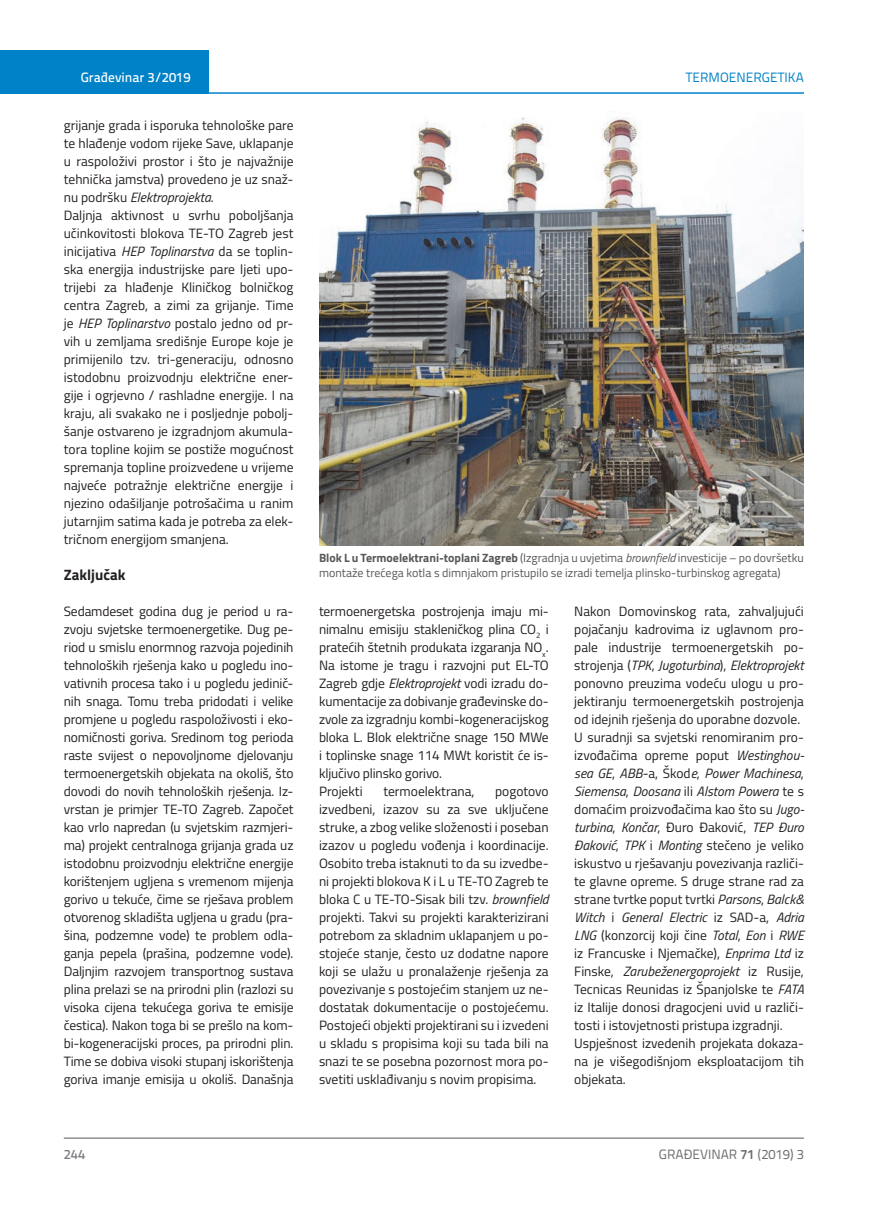
<style>
.page{position:relative;width:872px;height:1212px;background:#fff}
.page>*{position:absolute;margin:0;border:0;box-sizing:border-box;transform-origin:0 0}
.t1{font:700 15px "Titillium";color:#231f20}
.t2{font:13.5px/18px "Titillium";color:#231f20}
.t3{font:13.5px "Titillium Text 22 L";color:#6c6d70}
.t4{font:500 13.5px "Titillium Text 22 L";color:#fff}
.t5{font:13.5px "Titillium Text 22 L";color:#0082c8}
.t6{font:500 13.5px "Titillium Text 22 L";color:#787a7d}
.t7{font:12px/15px "Titillium";color:#57585a}
.s1{font-style:italic}
.s2{font-weight:700}
</style>
<div class="page">
<div style="left:0;top:50px;width:208px;height:44px;background:#0082c8"></div>
<hr style="left:0;top:92px;width:804px;height:2px;background:#0082c8">
<hr style="left:64px;top:1138px;width:740px;height:1px;background:#57585a">
<img style="left:319px;top:117px;width:485px;height:428px">
<p class="t4" style="left:81px;top:67px;width:111px">Građevinar 3/2019</p>
<p class="t5" style="left:686px;top:68px;width:119px">TERMOENERGETIKA</p>
<p class="t2" style="left:64px;top:115px;width:231px">grijanje grada i isporuka tehnološke pare te hlađenje vodom rijeke Save, uklapanje u raspoloživi prostor i što je najvažnije tehnička jamstva) provedeno je uz snaž&shy;nu podršku <span class="s1">Elektroprojekta</span>.<br>Daljnja aktivnost u svrhu poboljšanja učinkovitosti blokova TE-TO Zagreb jest inicijativa <span class="s1">HEP Toplinarstva</span> da se toplin&shy;ska energija industrijske pare ljeti upo&shy;trijebi za hlađenje Kliničkog bolničkog centra Zagreb, a zimi za grijanje. Time je <span class="s1">HEP Toplinarstvo</span> postalo jedno od pr&shy;vih u zemljama središnje Europe koje je primijenilo tzv. tri-generaciju, odnosno istodobnu proizvodnju električne ener&shy;gije i ogrjevno / rashladne energije. I na kraju, ali svakako ne i posljednje pobolj&shy;šanje ostvareno je izgradnjom akumula&shy;tora topline kojim se postiže mogućnost spremanja topline proizvedene u vrijeme najveće potražnje električne energije i njezino odašiljanje potrošačima u ranim jutarnjim satima kada je potreba za elek&shy;tričnom energijom smanjena.</p>
<p class="t1" style="left:64px;top:563px;width:63px">Zaključak</p>
<p class="t2" style="left:64px;top:602px;width:231px;text-align:justify">Sedamdeset godina dug je period u ra&shy;zvoju svjetske termoenergetike. Dug pe&shy;riod u smislu enormnog razvoja pojedinih tehnoloških rješenja kako u pogledu ino&shy;vativnih procesa tako i u pogledu jedinič&shy;nih snaga. Tomu treba pridodati i velike promjene u pogledu raspoloživosti i eko&shy;nomičnosti goriva. Sredinom tog perioda raste svijest o nepovoljnome djelovanju termoenergetskih objekata na okoliš, što dovodi do novih tehnoloških rješenja. Iz&shy;vrstan je primjer TE-TO Zagreb. Započet kao vrlo napredan (u svjetskim razmjeri&shy;ma) projekt centralnoga grijanja grada uz istodobnu proizvodnju električne energije korištenjem ugljena s vremenom mijenja gorivo u tekuće, čime se rješava problem otvorenog skladišta ugljena u gradu (pra&shy;šina, podzemne vode) te problem odla&shy;ganja pepela (prašina, podzemne vode).<br>Daljnjim razvojem transportnog sustava plina prelazi se na prirodni plin (razlozi su visoka cijena tekućega goriva te emisije čestica). Nakon toga bi se prešlo na kom&shy;bi-kogeneracijski proces, pa prirodni plin.<br>Time se dobiva visoki stupanj iskorištenja goriva imanje emisija u okoliš. Današnja</p>
<p class="t2" style="left:319px;top:601px;width:231px">termoenergetska postrojenja imaju mi&shy;nimalnu emisiju stakleničkog plina CO<sub>2</sub> i pratećih štetnih produkata izgaranja NO<sub>x</sub>.<br>Na istome je tragu i razvojni put EL-TO Zagreb gdje <span class="s1">Elektroprojekt</span> vodi izradu do&shy;kumentacije za dobivanje građevinske do&shy;zvole za izgradnju kombi-kogeneracijskog bloka L. Blok električne snage 150 MWe i toplinske snage 114 MWt koristit će is&shy;ključivo plinsko gorivo.<br>Projekti</p>
<p class="t7" style="left:319px;top:550px;width:486px"><span class="s2">Blok L u Termoelektrani-toplani Zagreb</span> (Izgradnja u uvjetima <span class="s1">brownfield</span> investicije – po dovršetku montaže trećega kotla s dimnjakom pristupilo se izradi temelja plinsko-turbinskog agregata)</p>
<p class="t2" style="left:574px;top:601px;width:231px">Nakon Domovinskog rata, zahvaljujući pojačanju kadrovima iz uglavnom pro&shy;pale industrije termoenergetskih po&shy;strojenja (<span class="s1">TPK</span>, <span class="s1">Jugoturbina</span>), <span class="s1">Elektroprojekt </span>ponovno preuzima vodeću ulogu u pro&shy;jektiranju termoenergetskih postrojenja od idejnih rješenja do uporabne dozvole.<br>U suradnji sa svjetski renomiranim pro&shy;izvođačima opreme poput <span class="s1">Westinghou&shy;sea GE</span>, <span class="s1">ABB</span>-a, Škod<span class="s1">e</span>, <span class="s1">Power Machinesa</span>, <span class="s1">Siemensa</span>, <span class="s1">Doosana</span> ili <span class="s1">Alstom Powera</span> te s domaćim proizvođačima kao što su <span class="s1">Jugo&shy;turbina</span>, <span class="s1">Končar</span>, Đuro Đaković, <span class="s1">TEP Đuro Đaković</span>, <span class="s1">TPK</span> i <span class="s1">Monting</span> stečeno je veliko iskustvo u rješavanju povezivanja različi&shy;te glavne opreme. S druge strane rad za strane tvrtke poput tvrtki <span class="s1">Parsons</span>, <span class="s1">Balck&amp; Witch</span> i <span class="s1">General Electric</span> iz SAD-a, <span class="s1">Adria LNG</span> (konzorcij koji čine <span class="s1">Total</span>, <span class="s1">Eon</span> i <span class="s1">RWE </span>iz Francuske i Njemačke), <span class="s1">Enprima Ltd</span> iz Finske, <span class="s1">Zarubeženergoprojekt</span> iz Rusije, Tecnicas Reunidas iz Španjolske te <span class="s1">FATA </span>iz Italije donosi dragocjeni uvid u različi&shy;tosti i istovjetnosti pristupa izgradnji.<br>Uspješnost izvedenih projekata dokaza&shy;na je višegodišnjom eksploatacijom tih objekata.</p>
<p class="t2" style="left:383px;top:782px;width:93px">termoelektrana,</p>
<p class="t2" style="left:319px;top:782px;width:231px;text-align:justify;text-indent:176px">pogotovo izvedbeni, izazov su za sve uključene struke, a zbog velike složenosti i poseban izazov u pogledu vođenja i koordinacije.<br>Osobito treba istaknuti to da su izvedbe&shy;ni projekti blokova K i L u TE-TO Zagreb te bloka C u TE-TO-Sisak bili tzv. <span class="s1">brownfield </span>projekti. Takvi su projekti karakterizirani potrebom za skladnim uklapanjem u po&shy;stojeće stanje, često uz dodatne napore koji se ulažu u pronalaženje rješenja za povezivanje s postojećim stanjem uz ne&shy;dostatak dokumentacije o postojećemu.<br>Postojeći objekti projektirani su i izvedeni u skladu s propisima koji su tada bili na snazi te se posebna pozornost mora po&shy;svetiti usklađivanju s novim propisima.</p>
<p class="t6" style="left:64px;top:1144px;width:23px">244</p>
<p class="t3" style="left:659px;top:1144px;width:146px">GRAĐEVINAR <span class="s2">71</span> (2019) 3</p>
</div>
